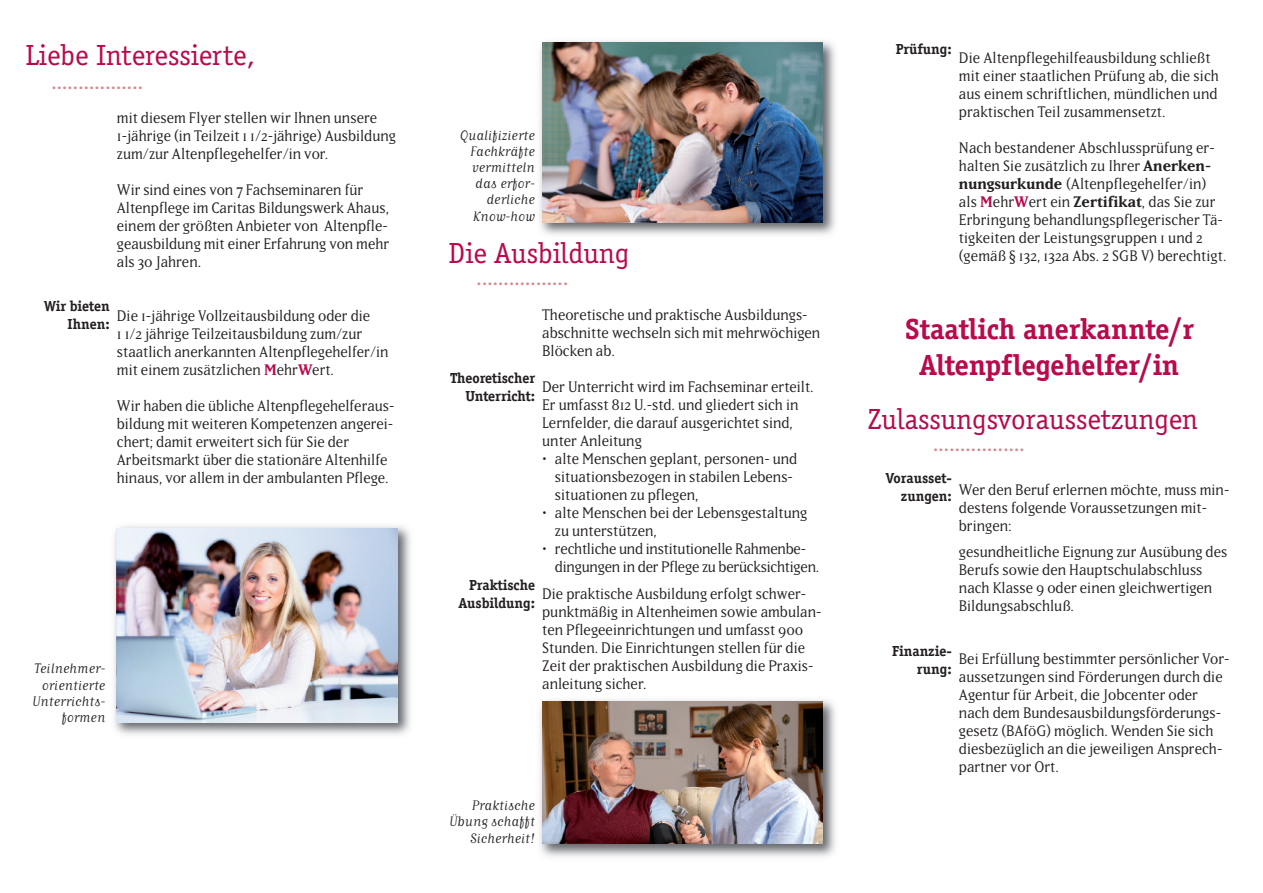
<style>
.page{position:relative;width:1263px;height:893px;background:#fff}
.page>*{position:absolute;margin:0;border:0;box-sizing:border-box;transform-origin:0 0}
.t1{font:30px "Officina Serif";color:#b80a4d}
.t2{font:700 30px/36px "Officina Serif";color:#b80a4d;text-align:center}
.t3{font:700 18px "Palatino";color:#d78891}
.t4{font:15px/18px "Matrix";color:#231f20}
.t5{font:700 15px/18px "Officina Serif";color:#231f20;text-align:right}
.t6{font:13.5px/16.2px "Matrix Script";color:#231f20;text-align:right}
.s1{font-weight:700;color:#b80a4d}
.s2{font-weight:700}
</style>
<div class="page">
<img style="left:114px;top:526px;width:297px;height:209px">
<img style="left:117px;top:528px;width:281px;height:194px">
<img style="left:540px;top:700px;width:296px;height:157px">
<img style="left:542px;top:702px;width:281px;height:142px">
<img style="left:540px;top:41px;width:296px;height:194px">
<img style="left:542px;top:43px;width:281px;height:179px">
<h1 class="t1" style="left:26px;top:37px;width:231px">Liebe Interessierte,</h1>
<p class="t3" style="left:52px;top:76px;width:92px">.................</p>
<p class="t4" style="left:117px;top:108px;width:281px">mit diesem Flyer stellen wir Ihnen unsere<br>1-jährige (in Teilzeit 1 1/2-jährige) Ausbildung zum/zur Altenpflegehelfer/in vor.</p>
<p class="t4" style="left:117px;top:180px;width:274px">Wir sind eines von 7 Fachseminaren für Altenpflege im Caritas Bildungswerk Ahaus, einem der größten Anbieter von Altenpfle&shy;geausbildung mit einer Erfahrung von mehr als 30 Jahren.</p>
<p class="t4" style="left:117px;top:306px;width:273px">Die 1-jährige Vollzeitausbildung oder die<br>1 1/2 jährige Teilzeitausbildung zum/zur staatlich anerkannten Altenpflegehelfer/in mit einem zusätzlichen <span class="s1">M</span>ehr<span class="s1">W</span>ert.</p>
<p class="t4" style="left:117px;top:396px;width:279px">Wir haben die übliche Altenpflegehelferaus&shy;bildung mit weiteren Kompetenzen angerei&shy;chert; damit erweitert sich für Sie der Arbeitsmarkt über die stationäre Altenhilfe hinaus, vor allem in der ambulanten Pflege.</p>
<p class="t5" style="left:44px;top:297px;width:67px">Wir bieten<br>Ihnen:</p>
<p class="t6" style="left:32px;top:661px;width:75px">Teilnehmer&shy;orientierte<br>Unterrichts&shy;formen</p>
<p class="t6" style="left:460px;top:127px;width:77px">Qualifizierte<br>Fachkräfte vermitteln das erfor&shy;derliche<br>Know-how</p>
<h1 class="t1" style="left:449px;top:235px;width:182px">Die Ausbildung</h1>
<p class="t3" style="left:477px;top:272px;width:92px">.................</p>
<p class="t4" style="left:542px;top:306px;width:280px">Theoretische und praktische Ausbildungs&shy;abschnitte wechseln sich mit mehrwöchigen<br>Blöcken ab.</p>
<p class="t4" style="left:542px;top:378px;width:273px">Der Unterricht wird im Fachseminar erteilt.<br>Er umfasst 812 U.-std. und gliedert sich in Lernfelder, die darauf ausgerichtet sind, unter Anleitung</p>
<p class="t4" style="left:555px;top:450px;width:244px;text-indent:-13px">• alte Menschen geplant, personen- und situationsbezogen in stabilen Lebens&shy;situationen zu pflegen,</p>
<p class="t4" style="left:555px;top:504px;width:254px;text-indent:-13px">• alte Menschen bei der Lebensgestaltung zu unterstützen,</p>
<p class="t4" style="left:555px;top:540px;width:266px;text-indent:-13px">• rechtliche und institutionelle Rahmenbe&shy;dingungen in der Pflege zu berücksichtigen.</p>
<p class="t4" style="left:542px;top:585px;width:281px">Die praktische Ausbildung erfolgt schwer&shy;punktmäßig in Altenheimen sowie ambulan&shy;ten Pflegeeinrichtungen und umfasst 900<br>Stunden. Die Einrichtungen stellen für die Zeit der praktischen Ausbildung die Praxis&shy;anleitung sicher.</p>
<p class="t5" style="left:450px;top:369px;width:86px">Theoretischer<br>Unterricht:</p>
<p class="t5" style="left:459px;top:575px;width:78px">Praktische<br>Ausbildung:</p>
<p class="t6" style="left:449px;top:797px;width:87px">Praktische<br>Übung schafft<br>Sicherheit!</p>
<p class="t5" style="left:896px;top:40px;width:58px">Prüfung:</p>
<p class="t4" style="left:959px;top:49px;width:261px">Die Altenpflegehilfeausbildung schließt mit einer staatlichen Prüfung ab, die sich aus einem schriftlichen, mündlichen und praktischen Teil zusammensetzt.</p>
<p class="t4" style="left:959px;top:139px;width:269px">Nach bestandener Abschlussprüfung er&shy;halten Sie zusätzlich zu Ihrer <span class="s2">Anerken&shy;nungsurkunde</span> (Altenpflegehelfer/in) als <span class="s1">M</span>ehr<span class="s1">W</span>ert ein <span class="s2">Zertifikat</span>, das Sie zur Erbringung behandlungspflegerischer Tä&shy;tigkeiten der Leistungsgruppen 1 und 2 (gemäß § 132, 132a Abs. 2 SGB V) berechtigt.</p>
<h1 class="t2" style="left:905px;top:311px;width:290px">Staatlich anerkannte/r<br>Altenpflegehelfer/in</h1>
<h1 class="t1" style="left:867px;top:401px;width:332px">Zulassungsvoraussetzungen</h1>
<p class="t3" style="left:933px;top:438px;width:92px">.................</p>
<p class="t4" style="left:959px;top:480px;width:272px">Wer den Beruf erlernen möchte, muss min&shy;destens folgende Voraussetzungen mit&shy;bringen:</p>
<p class="t4" style="left:959px;top:543px;width:270px">gesundheitliche Eignung zur Ausübung des Berufs sowie den Hauptschulabschluss nach Klasse 9 oder einen gleichwertigen Bildungsabschluß.</p>
<p class="t4" style="left:959px;top:650px;width:272px">Bei Erfüllung bestimmter persönlicher Vor&shy;aussetzungen sind Förderungen durch die Agentur für Arbeit, die Jobcenter oder nach dem Bundesausbildungsförderungs&shy;gesetz (BAföG) möglich. Wenden Sie sich diesbezüglich an die jeweiligen Ansprech&shy;partner vor Ort.</p>
<p class="t5" style="left:886px;top:469px;width:67px">Vorausset&shy;zungen:</p>
<p class="t5" style="left:892px;top:642px;width:61px">Finanzie&shy;rung:</p>
</div>
